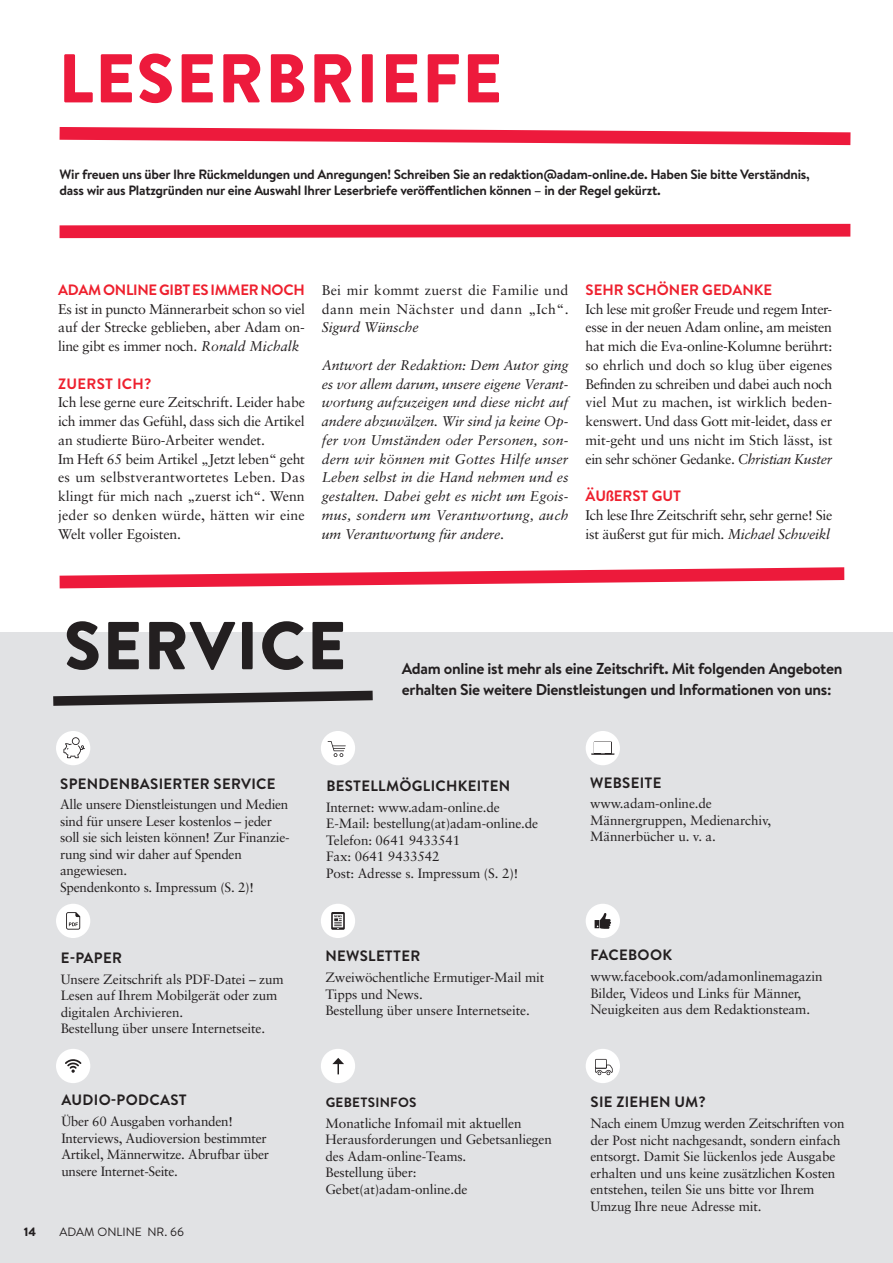
<style>
.page{position:relative;width:893px;height:1263px;background:#fff}
.page>*{position:absolute;margin:0;border:0;box-sizing:border-box;transform-origin:0 0}
.t1{font:900 68.85px "Brandon Grotesque";letter-spacing:.02em;color:#ed1a3c}
.t2{font:900 67.65px "Brandon Grotesque";letter-spacing:.02em;color:#231f20}
.t3{font:700 15.75px/21px "Brandon Text";letter-spacing:-.02em;color:#231f20}
.t4{font:700 15px "Brandon Text";letter-spacing:.02em;color:#231f20}
.t5{font:700 15px "Brandon Text";color:#ee202e}
.t6{font:700 15px "Brandon Text";letter-spacing:-.02em;color:#ee202e}
.t7{font:700 15px "Brandon Text";letter-spacing:.02em;color:#ee202e}
.t8{font:14.1px/18.8px "Sabon";letter-spacing:-.015em;color:#231f20;text-align:justify}
.t9{font:italic 14.1px/18.8px "Sabon";letter-spacing:-.01em;color:#231f20;text-align:justify}
.t10{font:14.1px/18.8px "Sabon";letter-spacing:.02em;color:#231f20}
.t11{font:13.5px/16.5px "Sabon";letter-spacing:-.01em;color:#231f20}
.t12{font:700 13.5px/16.2px "Brandon Text";letter-spacing:-.02em;color:#231f20}
.t13{font:700 13.5px "Brandon Text";letter-spacing:.02em;color:#231f20}
.t14{font:12px "Brandon Text";color:#231f20}
.t15{font:900 12px "Brandon Text";color:#231f20}
.s1{font-style:italic}
</style>
<div class="page">
<svg style="left:60px;top:567px;width:784px;height:21px"></svg>
<svg style="left:60px;top:127px;width:790px;height:18px"></svg>
<svg style="left:60px;top:224px;width:790px;height:14px;background:#ee2e4d"></svg>
<div style="left:0;top:632px;width:893px;height:631px;background:#e1e2e4"></div>
<svg style="left:53px;top:691px;width:320px;height:15px"></svg>
<div style="left:586px;top:731px;width:34px;height:34px;background:#fff;border-radius:50%"></div>
<svg style="left:594px;top:741px;width:18px;height:13px"></svg>
<div style="left:595px;top:742px;width:16px;height:11px;background:#fff"></div>
<svg style="left:591px;top:753px;width:23px;height:2px"></svg>
<div style="left:586px;top:904px;width:34px;height:34px;background:#fff;border-radius:50%"></div>
<svg style="left:595px;top:913px;width:16px;height:16px"></svg>
<div style="left:321px;top:904px;width:34px;height:34px;background:#fff;border-radius:50%"></div>
<svg style="left:331px;top:912px;width:14px;height:18px"></svg>
<div style="left:56px;top:904px;width:34px;height:34px;background:#fff;border-radius:50%"></div>
<svg style="left:66px;top:912px;width:14px;height:18px"></svg>
<div style="left:321px;top:731px;width:34px;height:34px;background:#fff;border-radius:50%"></div>
<svg style="left:328px;top:741px;width:18px;height:16px"></svg>
<div style="left:56px;top:731px;width:34px;height:34px;background:#fff;border-radius:50%"></div>
<svg style="left:63px;top:737px;width:22px;height:21px"></svg>
<div style="left:56px;top:1049px;width:34px;height:34px;background:#fff;border-radius:50%"></div>
<svg style="left:65px;top:1059px;width:16px;height:14px"></svg>
<div style="left:586px;top:1049px;width:34px;height:34px;background:#fff;border-radius:50%"></div>
<svg style="left:595px;top:1059px;width:18px;height:16px"></svg>
<div style="left:321px;top:1049px;width:34px;height:34px;background:#fff;border-radius:50%"></div>
<svg style="left:332px;top:1058px;width:12px;height:16px"></svg>
<h1 class="t1" style="left:58px;top:30px;width:445px">LESERBRIEFE</h1>
<p class="t12" style="left:60px;top:166px;width:752px">Wir freuen uns über Ihre Rückmeldungen und Anregungen! Schreiben Sie an redaktion@adam-online.de. Haben Sie bitte Verständnis, dass wir aus Platzgründen nur eine Auswahl Ihrer Leserbriefe veröffentlichen können – in der Regel gekürzt.</p>
<p class="t6" style="left:58px;top:279px;width:248px">ADAM ONLINE GIBT ES IMMER NOCH</p>
<p class="t8" style="left:58px;top:299px;width:248px">Es ist in puncto Männerarbeit schon so viel auf der Strecke geblieben, aber Adam on&shy;line gibt es immer noch. <span class="s1">Ronald Michalk</span></p>
<p class="t7" style="left:58px;top:373px;width:95px">ZUERST ICH?</p>
<p class="t8" style="left:58px;top:393px;width:248px;text-align:left">Ich lese gerne eure Zeitschrift. Leider habe ich immer das Gefühl, dass sich die Artikel an studierte Büro-Arbeiter wendet.<br>Im Heft 65 beim Artikel „Jetzt leben“ geht es um selbstverantwortetes Leben. Das klingt für mich nach „zuerst ich“. Wenn jeder so denken würde, hätten wir eine Welt voller Egoisten.</p>
<p class="t10" style="left:322px;top:280px;width:248px">Bei mir kommt zuerst die Familie und dann mein Nächster und dann „Ich“.</p>
<p class="t9" style="left:322px;top:318px;width:98px">Sigurd Wünsche</p>
<p class="t9" style="left:322px;top:355px;width:248px">Antwort der Redaktion: Dem Autor ging es vor allem darum, unsere eigene Verant&shy;wortung aufzuzeigen und diese nicht auf andere abzuwälzen. Wir sind ja keine Op&shy;fer von Umständen oder Personen, son&shy;dern wir können mit Gottes Hilfe unser Leben selbst in die Hand nehmen und es gestalten. Dabei geht es nicht um Egois&shy;mus, sondern um Verantwortung, auch um Verantwortung für andere.</p>
<p class="t5" style="left:586px;top:279px;width:188px">SEHR SCHÖNER GEDANKE</p>
<p class="t8" style="left:586px;top:299px;width:248px">Ich lese mit großer Freude und regem Inter&shy;esse in der neuen Adam online, am meisten hat mich die Eva-online-Kolumne berührt: so ehrlich und doch so klug über eigenes Befinden zu schreiben und dabei auch noch viel Mut zu machen, ist wirklich beden&shy;kenswert. Und dass Gott mit-leidet, dass er mit-geht und uns nicht im Stich lässt, ist ein sehr schöner Gedanke. <span class="s1">Christian Kuster</span></p>
<p class="t5" style="left:586px;top:485px;width:97px">ÄUßERST GUT</p>
<p class="t8" style="left:586px;top:505px;width:248px">Ich lese Ihre Zeitschrift sehr, sehr gerne! Sie ist äußerst gut für mich. <span class="s1">Michael Schweikl</span></p>
<h2 class="t2" style="left:64px;top:598px;width:284px">SERVICE</h2>
<p class="t3" style="left:402px;top:658px;width:442px">Adam online ist mehr als eine Zeitschrift. Mit folgenden Angeboten erhalten Sie weitere Dienstleistungen und Informationen von uns:</p>
<p class="t4" style="left:60px;top:773px;width:217px">SPENDENBASIERTER SERVICE</p>
<p class="t11" style="left:60px;top:796px;width:231px">Alle unsere Dienstleistungen und Medien sind für unsere Leser kostenlos – jeder soll sie sich leisten können! Zur Finanzie&shy;rung sind wir daher auf Spenden angewiesen.<br>Spendenkonto s. Impressum (S. 2)!</p>
<p class="t4" style="left:61px;top:947px;width:63px">E-PAPER</p>
<p class="t11" style="left:61px;top:970px;width:225px">Unsere Zeitschrift als PDF-Datei – zum Lesen auf Ihrem Mobilgerät oder zum digitalen Archivieren.<br>Bestellung über unsere Internetseite.</p>
<p class="t4" style="left:62px;top:1090px;width:127px">AUDIO-PODCAST</p>
<p class="t11" style="left:61px;top:1113px;width:209px">Über 60 Ausgaben vorhanden!<br>Interviews, Audioversion bestimmter<br>Artikel, Männerwitze. Abrufbar über unsere Internet-Seite.</p>
<p class="t15" style="left:24px;top:1223px;width:14px">14</p>
<p class="t14" style="left:60px;top:1223px;width:126px">ADAM ONLINE NR. 66</p>
<p class="t4" style="left:326px;top:775px;width:185px">BESTELLMÖGLICHKEITEN</p>
<p class="t11" style="left:326px;top:799px;width:214px">Internet: www.adam-online.de<br>E-Mail: bestellung(at)adam-online.de<br>Telefon: 0641 9433541<br>Fax: 0641 9433542<br>Post: Adresse s. Impressum (S. 2)!</p>
<p class="t4" style="left:325px;top:946px;width:96px">NEWSLETTER</p>
<p class="t11" style="left:325px;top:969px;width:220px">Zweiwöchentliche Ermutiger-Mail mit<br>Tipps und News.<br>Bestellung über unsere Internetseite.</p>
<p class="t13" style="left:326px;top:1093px;width:92px">GEBETSINFOS</p>
<p class="t11" style="left:326px;top:1114px;width:228px">Monatliche Infomail mit aktuellen<br>Herausforderungen und Gebetsanliegen des Adam-online-Teams.<br>Bestellung über:<br>Gebet(at)adam-online.de</p>
<p class="t4" style="left:590px;top:772px;width:73px">WEBSEITE</p>
<p class="t11" style="left:590px;top:795px;width:183px">www.adam-online.de<br>Männergruppen, Medienarchiv,<br>Männerbücher u. v. a.</p>
<p class="t4" style="left:590px;top:945px;width:83px">FACEBOOK</p>
<p class="t11" style="left:590px;top:968px;width:234px">www.facebook.com/adamonlinemagazin<br>Bilder, Videos und Links für Männer,<br>Neuigkeiten aus dem Redaktionsteam.</p>
<p class="t4" style="left:590px;top:1092px;width:117px">SIE ZIEHEN UM?</p>
<p class="t11" style="left:590px;top:1115px;width:256px">Nach einem Umzug werden Zeitschriften von der Post nicht nachgesandt, sondern einfach entsorgt. Damit Sie lückenlos jede Ausgabe erhalten und uns keine zusätzlichen Kosten entstehen, teilen Sie uns bitte vor Ihrem Umzug Ihre neue Adresse mit.</p>
</div>
